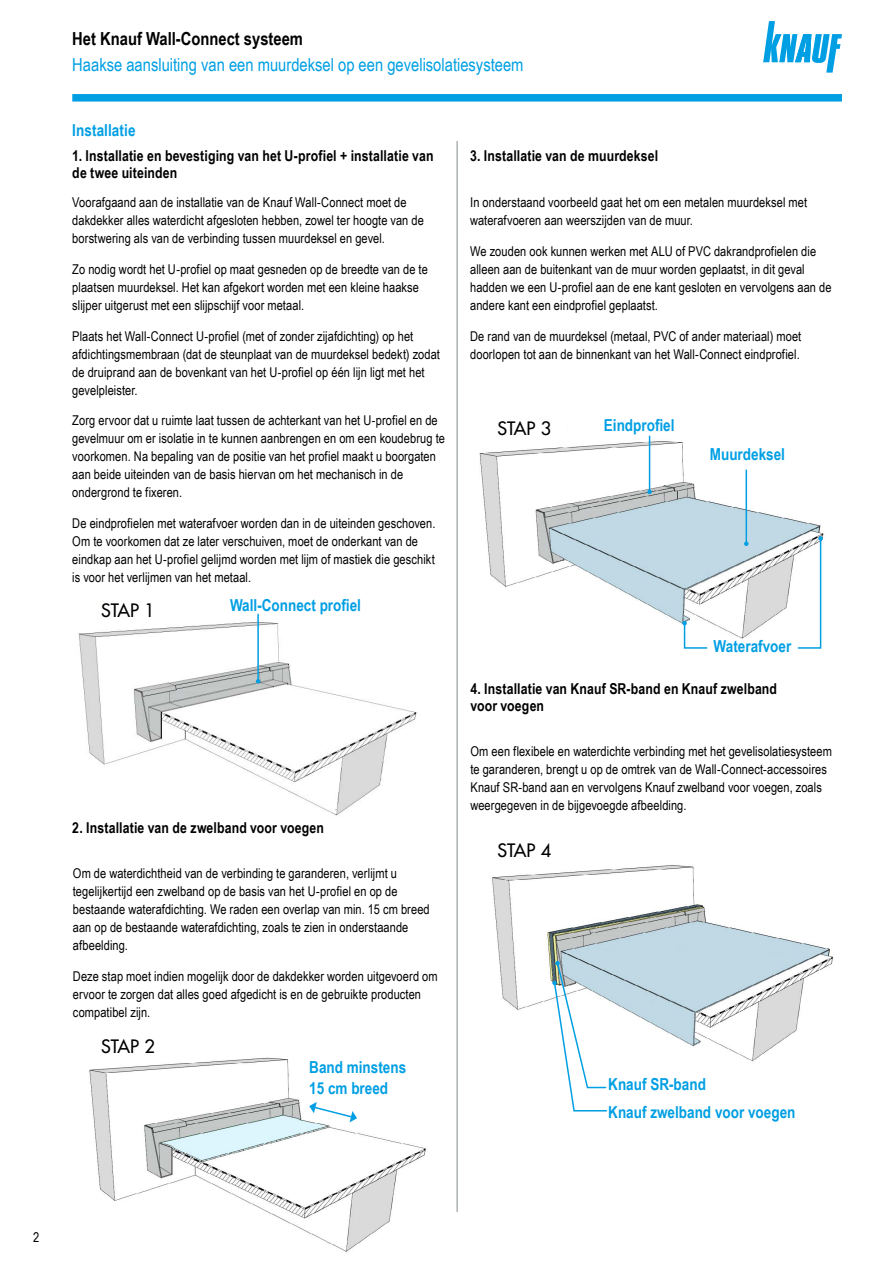
<style>
.page{position:relative;width:893px;height:1263px;background:#fff}
.page>*{position:absolute;margin:0;border:0;box-sizing:border-box;transform-origin:0 0}
.t1{font:18px "Arial Narrow";color:#009fe3}
.t2{font:700 18px "Arial Narrow";color:#000}
.t3{font:500 18px "Futura Std";color:#000}
.Ue3_Beschreibung_11{font:700 16.5px "Arial Narrow";color:#009fe3}
.Ue4_Beschreibung_10{font:700 15px/16.5px "Arial Narrow";letter-spacing:.01em;color:#000}
._05_Text_8_12_nar_re{font:13.5px/18px "Arial Narrow";letter-spacing:.005em;color:#000}
</style>
<div class="page">
<div style="left:72px;top:94px;width:770px;height:8px;background:#009fe3"></div>
<svg style="left:763px;top:21px;width:79px;height:52px"></svg>
<hr style="left:457px;top:141px;width:1px;height:1071px;background:#93999c">
<img style="left:78px;top:601px;width:339px;height:215px">
<hr style="left:257px;top:614px;width:2px;height:67px;background:#009fe3">
<svg style="left:256px;top:679px;width:4px;height:4px"></svg>
<div style="left:101px;top:602px;width:69px;height:21px;background:#fff"></div>
<img style="left:479px;top:435px;width:345px;height:204px">
<hr style="left:649px;top:436px;width:1px;height:56px;background:#009fe3">
<svg style="left:647px;top:490px;width:5px;height:4px"></svg>
<hr style="left:746px;top:470px;width:1px;height:74px;background:#009fe3">
<svg style="left:744px;top:541px;width:5px;height:5px"></svg>
<svg style="left:682px;top:621px;width:26px;height:28px"></svg>
<svg style="left:797px;top:536px;width:26px;height:113px"></svg>
<div style="left:497px;top:420px;width:69px;height:20px;background:#fff"></div>
<img style="left:492px;top:865px;width:341px;height:196px">
<svg style="left:552px;top:961px;width:56px;height:151px"></svg>
<img style="left:89px;top:1057px;width:337px;height:195px">
<svg style="left:309px;top:1102px;width:48px;height:20px"></svg>
<div style="left:101px;top:1038px;width:79px;height:21px;background:#fff"></div>
<p class="t2" style="left:72px;top:25px;width:232px">Het Knauf Wall-Connect systeem</p>
<p class="t1" style="left:72px;top:51px;width:453px">Haakse aansluiting van een muurdeksel op een gevelisolatiesysteem</p>
<p class="Ue3_Beschreibung_11" style="left:72px;top:118px;width:65px">Installatie</p>
<p class="Ue4_Beschreibung_10" style="left:72px;top:147px;width:363px">1. Installatie en bevestiging van het U-profiel + installatie van de twee uiteinden</p>
<p class="_05_Text_8_12_nar_re" style="left:72px;top:193px;width:353px">Voorafgaand aan de installatie van de Knauf Wall-Connect moet de dakdekker alles waterdicht afgesloten hebben, zowel ter hoogte van de borstwering als van de verbinding tussen muurdeksel en gevel.</p>
<p class="_05_Text_8_12_nar_re" style="left:72px;top:260px;width:357px">Zo nodig wordt het U-profiel op maat gesneden op de breedte van de te plaatsen muurdeksel. Het kan afgekort worden met een kleine haakse slijper uitgerust met een slijpschijf voor metaal.</p>
<p class="_05_Text_8_12_nar_re" style="left:72px;top:326px;width:369px">Plaats het Wall-Connect U-profiel (met of zonder zijafdichting) op het afdichtingsmembraan (dat de steunplaat van de muurdeksel bedekt) zodat de druiprand aan de bovenkant van het U-profiel op één lijn ligt met het gevelpleister.</p>
<p class="_05_Text_8_12_nar_re" style="left:72px;top:411px;width:374px">Zorg ervoor dat u ruimte laat tussen de achterkant van het U-profiel en de gevelmuur om er isolatie in te kunnen aanbrengen en om een koudebrug te voorkomen. Na bepaling van de positie van het profiel maakt u boorgaten aan beide uiteinden van de basis hiervan om het mechanisch in de ondergrond te fixeren.</p>
<p class="_05_Text_8_12_nar_re" style="left:72px;top:514px;width:365px">De eindprofielen met waterafvoer worden dan in de uiteinden geschoven.<br>Om te voorkomen dat ze later verschuiven, moet de onderkant van de eindkap aan het U-profiel gelijmd worden met lijm of mastiek die geschikt is voor het verlijmen van het metaal.</p>
<p class="t3" style="left:101px;top:599px;width:55px">STAP 1</p>
<p class="Ue3_Beschreibung_11" style="left:230px;top:592px;width:133px">Wall-Connect profiel</p>
<p class="Ue4_Beschreibung_10" style="left:72px;top:818px;width:253px">2. Installatie van de zwelband voor voegen</p>
<p class="_05_Text_8_12_nar_re" style="left:73px;top:864px;width:358px">Om de waterdichtheid van de verbinding te garanderen, verlijmt u tegelijkertijd een zwelband op de basis van het U-profiel en op de bestaande waterafdichting. We raden een overlap van min. 15 cm breed aan op de bestaande waterafdichting, zoals te zien in onderstaande afbeelding.</p>
<p class="_05_Text_8_12_nar_re" style="left:73px;top:967px;width:366px">Deze stap moet indien mogelijk door de dakdekker worden uitgevoerd om ervoor te zorgen dat alles goed afgedicht is en de gebruikte producten compatibel zijn.</p>
<p class="t3" style="left:101px;top:1035px;width:55px">STAP 2</p>
<p class="Ue3_Beschreibung_11" style="left:309px;top:1054px;width:98px">Band minstens</p>
<p class="Ue3_Beschreibung_11" style="left:309px;top:1075px;width:80px">15 cm breed</p>
<p class="Ue4_Beschreibung_10" style="left:470px;top:147px;width:189px">3. Installatie van de muurdeksel</p>
<p class="_05_Text_8_12_nar_re" style="left:470px;top:193px;width:338px">In onderstaand voorbeeld gaat het om een metalen muurdeksel met waterafvoeren aan weerszijden van de muur.</p>
<p class="_05_Text_8_12_nar_re" style="left:470px;top:242px;width:363px">We zouden ook kunnen werken met ALU of PVC dakrandprofielen die alleen aan de buitenkant van de muur worden geplaatst, in dit geval hadden we een U-profiel aan de ene kant gesloten en vervolgens aan de andere kant een eindprofiel geplaatst.</p>
<p class="_05_Text_8_12_nar_re" style="left:470px;top:327px;width:333px">De rand van de muurdeksel (metaal, PVC of ander materiaal) moet doorlopen tot aan de binnenkant van het Wall-Connect eindprofiel.</p>
<p class="t3" style="left:497px;top:417px;width:55px">STAP 3</p>
<p class="Ue3_Beschreibung_11" style="left:604px;top:413px;width:72px">Eindprofiel</p>
<p class="Ue3_Beschreibung_11" style="left:710px;top:441px;width:77px">Muurdeksel</p>
<p class="Ue3_Beschreibung_11" style="left:714px;top:633px;width:79px">Waterafvoer</p>
<p class="Ue4_Beschreibung_10" style="left:470px;top:680px;width:308px">4. Installatie van Knauf SR-band en Knauf zwelband voor voegen</p>
<p class="_05_Text_8_12_nar_re" style="left:470px;top:742px;width:363px">Om een flexibele en waterdichte verbinding met het gevelisolatiesysteem te garanderen, brengt u op de omtrek van de Wall-Connect-accessoires Knauf SR-band aan en vervolgens Knauf zwelband voor voegen, zoals weergegeven in de bijgevoegde afbeelding.</p>
<p class="t3" style="left:497px;top:839px;width:55px">STAP 4</p>
<p class="Ue3_Beschreibung_11" style="left:608px;top:1072px;width:99px">Knauf SR-band</p>
<p class="Ue3_Beschreibung_11" style="left:608px;top:1099px;width:189px">Knauf zwelband voor voegen</p>
<p class="_05_Text_8_12_nar_re" style="left:33px;top:1228px;width:8px">2</p>
</div>
